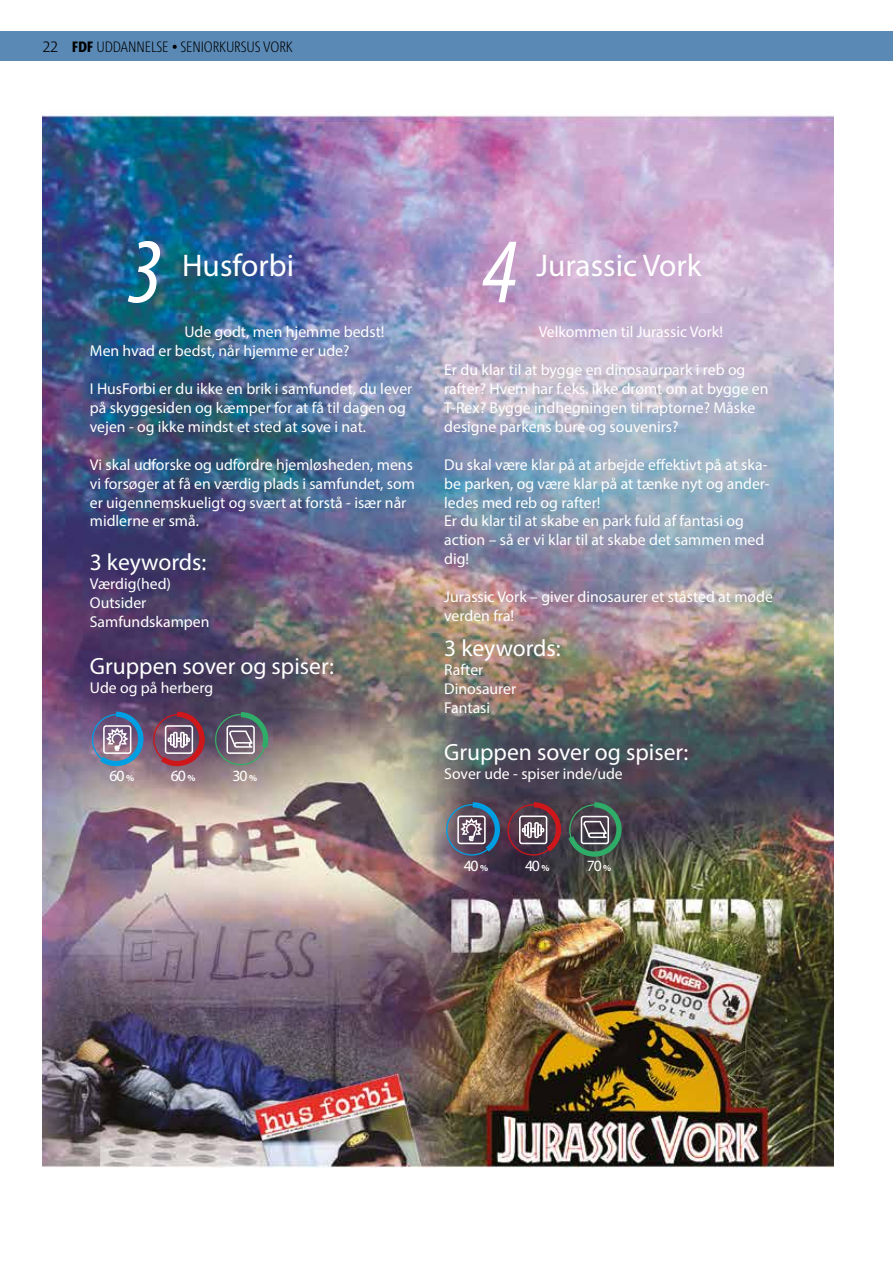
<style>
.page{position:relative;width:893px;height:1263px;background:#fff}
.page>*{position:absolute;margin:0;border:0;box-sizing:border-box;transform-origin:0 0}
.t1{font:italic condensed 93.15px "Myriad Pro";color:#fff}
.t2{font:31.5px "Myriad Pro";color:#fff}
.t3{font:23.55px "Myriad Pro";color:#fff}
.t4{font:15.75px/18.9px "Myriad Pro";color:#fff}
.t5{font:300 15px "Corpid C1 s Cd";letter-spacing:-.03em;color:#000}
.s1{font-family:"Corpid C1 s"}
.s2{font-weight:800}
.s3{font-weight:700;font-size:9.15px}
</style>
<div class="page">
<img style="left:43px;top:114px;width:790px;height:1053px">
<svg style="left:457px;top:799px;width:47px;height:58px;background:#5a627a"></svg>
<svg style="left:519px;top:799px;width:106px;height:61px;background:#5c5758"></svg>
<div style="left:215px;top:714px;width:51px;height:51px;border:1px solid #36ad66;border-radius:50%"></div>
<svg style="left:94px;top:709px;width:53px;height:60px;background:#747a9c"></svg>
<svg style="left:155px;top:709px;width:53px;height:60px;background:#88566b"></svg>
<svg style="left:226px;top:709px;width:45px;height:45px;background:#70767c"></svg>
<div style="left:0;top:32px;width:893px;height:29px;background:#5a89b5"></div>
<p class="t5" style="left:43px;top:37px;width:252px"><span class="s1">22</span> <span class="s2">FDF</span> UDDANNELSE • SENIORKURSUS VORK</p>
<h1 class="t1" style="left:127px;top:215px;width:37px">3</h1>
<h2 class="t2" style="left:182px;top:246px;width:114px">Husforbi</h2>
<h1 class="t1" style="left:481px;top:215px;width:37px">4</h1>
<h2 class="t2" style="left:536px;top:246px;width:167px">Jurassic Vork</h2>
<p class="t4" style="left:90px;top:322px;width:296px;text-indent:94px">Ude godt, men hjemme bedst!<br>Men hvad er bedst, når hjemme er ude?</p>
<p class="t4" style="left:90px;top:379px;width:324px">I HusForbi er du ikke en brik i samfundet, du lever på skyggesiden og kæmper for at få til dagen og vejen - og ikke mindst et sted at sove i nat.</p>
<p class="t4" style="left:90px;top:455px;width:326px">Vi skal udforske og udfordre hjemløsheden, mens vi forsøger at få en værdig plads i samfundet, som er uigennemskueligt og svært at forstå - især når midlerne er små.</p>
<h3 class="t3" style="left:90px;top:548px;width:118px">3 keywords:</h3>
<p class="t4" style="left:90px;top:574px;width:121px">Værdig(hed)<br>Outsider<br>Samfundskampen</p>
<h3 class="t3" style="left:90px;top:652px;width:246px">Gruppen sover og spiser:</h3>
<p class="t4" style="left:90px;top:678px;width:125px">Ude og på herberg</p>
<p class="t4" style="left:539px;top:322px;width:186px">Velkommen til Jurassic Vork!</p>
<p class="t4" style="left:444px;top:360px;width:326px">Er du klar til at bygge en dinosaurpark i reb og rafter? Hvem har f.eks. ikke drømt om at bygge en T-Rex? Bygge indhegningen til raptorne? Måske designe parkens bure og souvenirs?</p>
<p class="t4" style="left:444px;top:455px;width:327px">Du skal være klar på at arbejde effektivt på at ska&shy;be parken, og være klar på at tænke nyt og ander&shy;ledes med reb og rafter!<br>Er du klar til at skabe en park fuld af fantasi og action – så er vi klar til at skabe det sammen med dig!</p>
<p class="t4" style="left:444px;top:587px;width:330px">Jurassic Vork – giver dinosaurer et ståsted at møde verden fra!</p>
<h3 class="t3" style="left:444px;top:634px;width:118px">3 keywords:</h3>
<p class="t4" style="left:444px;top:660px;width:74px">Rafter<br>Dinosaurer<br>Fantasi</p>
<h3 class="t3" style="left:444px;top:738px;width:246px">Gruppen sover og spiser:</h3>
<p class="t4" style="left:109px;top:766px;width:26px">60 <span class="s3">%</span></p>
<p class="t4" style="left:171px;top:766px;width:26px">60 <span class="s3">%</span></p>
<p class="t4" style="left:233px;top:766px;width:26px">30 <span class="s3">%</span></p>
<p class="t4" style="left:444px;top:764px;width:180px">Sover ude - spiser inde/ude</p>
<p class="t4" style="left:464px;top:856px;width:26px">40 <span class="s3">%</span></p>
<p class="t4" style="left:525px;top:856px;width:26px">40 <span class="s3">%</span></p>
<p class="t4" style="left:587px;top:856px;width:26px">70 <span class="s3">%</span></p>
</div>
